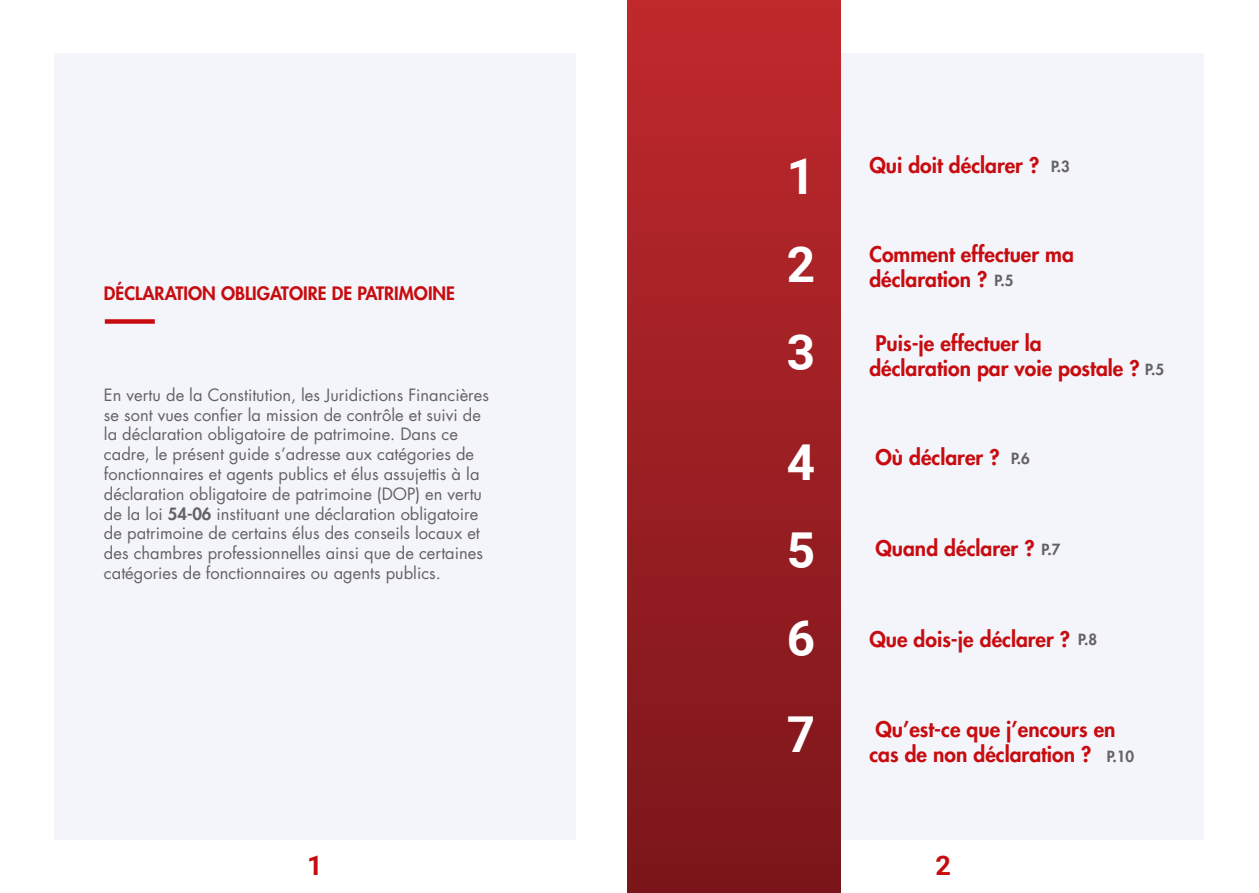
<style>
.page{position:relative;width:1259px;height:893px;background:#fff}
.page>*{position:absolute;margin:0;border:0;box-sizing:border-box;transform-origin:0 0}
.t1{font:700 49.5px/88.1px "Araboto";color:#fff;text-align:justify}
.t2{font:700 27px "Araboto";color:#c70c0f}
.t3{font:800 21px/25.2px "Futura LT";color:#c70c0f}
.t4{font:800 18px "Futura LT";color:#c70c0f}
.t5{font:16.5px/19.8px "Futura LT";color:#646363}
.t6{font:800 15px "Futura LT";color:#646363}
.s1{font-weight:800}
</style>
<div class="page">
<div style="left:54px;top:53px;width:521px;height:787px;background:#f4f4fb"></div>
<div style="left:105px;top:319px;width:50px;height:5px;background:#c70c0f"></div>
<div style="left:682px;top:53px;width:521px;height:787px;background:#f4f4fb"></div>
<div style="left:627px;top:0;width:213px;height:893px;background:linear-gradient(to bottom,#c0292c,#7a161b)"></div>
<p class="t4" style="left:104px;top:281px;width:352px">DÉCLARATION OBLIGATOIRE DE PATRIMOINE</p>
<p class="t5" style="left:104px;top:385px;width:386px">En vertu de la Constitution, les Juridictions Financières se sont vues confier la mission de contrôle et suivi de la déclaration obligatoire de patrimoine. Dans ce cadre le, présent guide ’s adresse aux catégories de fonctionnaires et agents publics et élus assujettis laà déclaration obligatoire de patrimoine (DOP) en vertu de la loi <span class="s1">54-06</span> instituant une déclaration obligatoire de patrimoine de certains élus des conseils locaux et des chambres professionnelles ainsi que de certaines catégories de fonctionnaires ou agents publics.</p>
<h2 class="t2" style="left:307px;top:847px;width:17px">1</h2>
<h1 class="t1" style="left:787px;top:135px;width:30px">1<br>2<br>3</h1>
<h1 class="t1" style="left:787px;top:420px;width:30px">4<br>5<br>6</h1>
<h1 class="t1" style="left:787px;top:693px;width:30px">7</h1>
<p class="t3" style="left:869px;top:152px;width:171px">Qui doit déclarer ?</p>
<p class="t6" style="left:1051px;top:156px;width:20px">P.3</p>
<p class="t3" style="left:869px;top:241px;width:206px">Comment effectuer ma déclaration ?</p>
<p class="t6" style="left:994px;top:270px;width:20px">P.5</p>
<p class="t3" style="left:869px;top:330px;width:272px">Puis j e- effectuer la déclaration par voie postale ?</p>
<p class="t6" style="left:1145px;top:359px;width:20px">P.5</p>
<p class="t3" style="left:875px;top:445px;width:126px">Où déclarer ?</p>
<p class="t6" style="left:1011px;top:449px;width:20px">P.6</p>
<p class="t3" style="left:875px;top:536px;width:161px">Quand déclarer ?</p>
<p class="t6" style="left:1041px;top:540px;width:20px">P.7</p>
<p class="t3" style="left:869px;top:626px;width:202px">Que dois j e- déclarer ?</p>
<p class="t6" style="left:1078px;top:630px;width:20px">P.8</p>
<p class="t3" style="left:869px;top:716px;width:248px">Qu’est-ce que ’j encours en cas de non déclaration ?</p>
<p class="t6" style="left:1106px;top:746px;width:29px">P.10</p>
<h2 class="t2" style="left:935px;top:847px;width:17px">2</h2>
</div>
